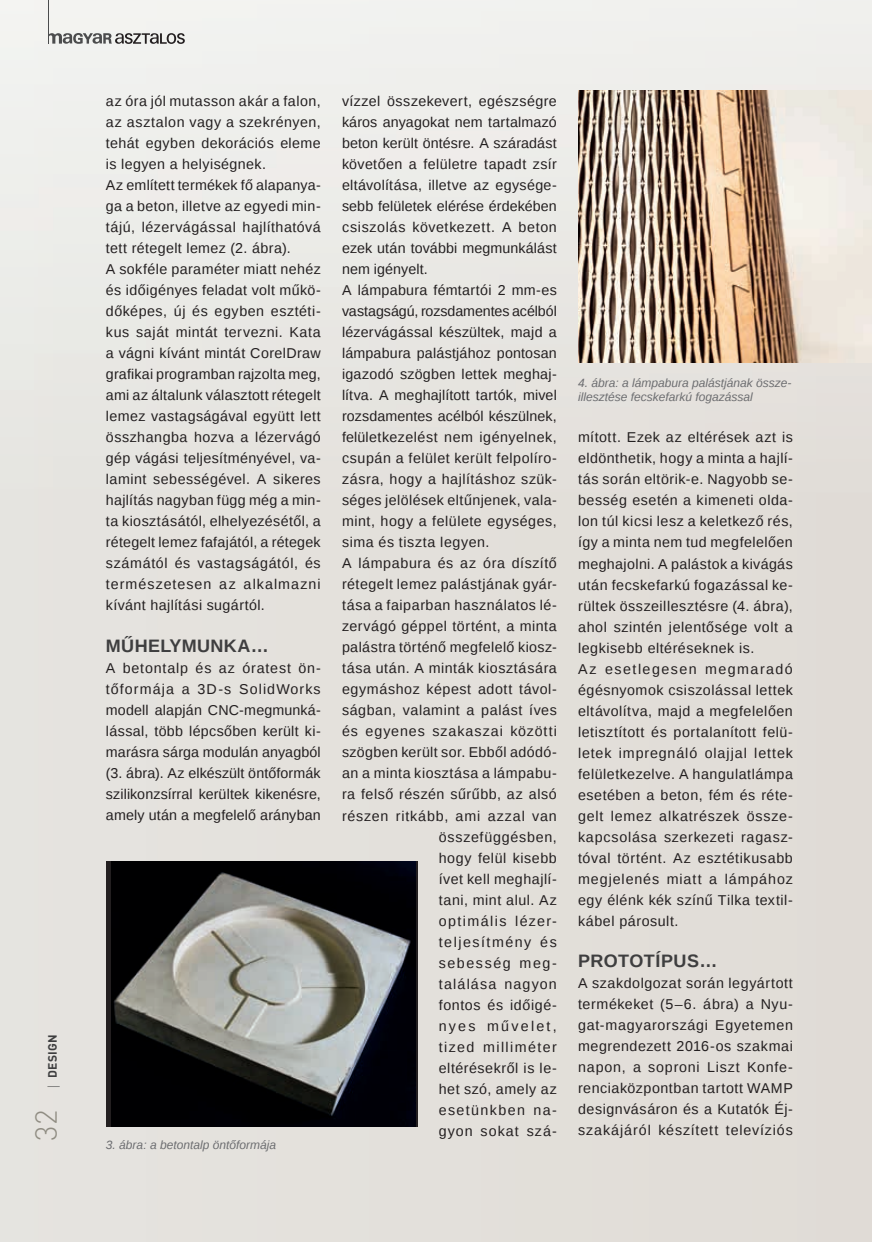
<style>
.page{position:relative;width:872px;height:1242px;background:#fff}
.page>*{position:absolute;margin:0;border:0;box-sizing:border-box;transform-origin:0 0}
.t1{font:300 30px "DIN Pro";color:#8f8c82}
.t2{font:700 18px "Liberation Sans";letter-spacing:.02em;color:#3e3e3f}
.t3{font:14.25px/21px "Liberation Sans";letter-spacing:.035em;color:#231f20}
.t4{font:14.25px "Liberation Sans";letter-spacing:.01em;color:#231f20}
.t5{font:14.25px "Liberation Sans";letter-spacing:.005em;color:#231f20}
.t6{font:14.25px "Liberation Sans";letter-spacing:-.005em;color:#231f20}
.t7{font:14.25px "Liberation Sans";letter-spacing:.1em;color:#231f20}
.t8{font:14.25px "Liberation Sans";letter-spacing:.11em;color:#231f20}
.t9{font:14.25px "Liberation Sans";letter-spacing:.015em;color:#231f20}
.t10{font:14.25px "Liberation Sans";letter-spacing:.065em;color:#231f20}
.t11{font:14.25px "Liberation Sans";letter-spacing:.06em;color:#231f20}
.t12{font:14.25px "Liberation Sans";letter-spacing:.08em;color:#231f20}
.t13{font:14.25px "Liberation Sans";letter-spacing:.095em;color:#231f20}
.t14{font:14.25px "Liberation Sans";letter-spacing:.075em;color:#231f20}
.t15{font:14.25px "Liberation Sans";letter-spacing:.155em;color:#231f20}
.t16{font:italic 12px/14.4px "Liberation Sans";color:#6c6d70}
.t17{font:700 12px "DIN Pro";letter-spacing:.025em;color:#3e3e3f}
.s1{font-family:"Open Sans";font-weight:300}
</style>
<div class="page">
<div style="left:0;top:487px;width:716px;height:755px;background:#e3e0db"></div>
<img style="left:716px;top:0;width:156px;height:1242px">
<img style="left:0;top:0;width:719px;height:487px">
<div style="left:106px;top:861px;width:311px;height:266px;background:linear-gradient(to bottom,#231f20,#231f20)"></div>
<img style="left:112px;top:861px;width:303px;height:266px">
<svg style="left:50px;top:33px;width:135px;height:11px"></svg>
<hr style="left:49px;top:0;width:1px;height:44px;background:#4b4c4d">
<img style="left:578px;top:90px;width:293px;height:272px">
<p class="t17" style="left:44px;top:1090px;width:58px;rotate:-90deg"><span class="s1">|</span> DESIGN</p>
<h1 class="t1" style="left:25px;top:1140px;width:32px;rotate:-90deg">32</h1>
<p class="t3" style="left:106px;top:91px;width:216px">az óra jól mutasson akár a falon, az asztalon vagy a szekrényen, tehát egyben dekorációs eleme is legyen a helyiségnek.<br>Az említett termékek fő alapanya&shy;ga a beton, illetve az egyedi min&shy;tájú, lézervágással hajlíthatóvá tett rétegelt lemez (2. ábra).<br>A sokféle paraméter miatt nehéz és időigényes feladat volt műkö&shy;dőképes, új és egyben esztéti&shy;kus saját mintát tervezni. Kata a vágni kívánt mintát CorelDraw grafikai programban rajzolta meg, ami az általunk választott rétegelt lemez vastagságával együtt lett összhangba hozva a lézervágó gép vágási teljesítményével, va&shy;lamint sebességével. A sikeres hajlítás nagyban függ még a min&shy;ta kiosztásától, elhelyezésétől, a rétegelt lemez fafajától, a rétegek számától és vastagságától, és természetesen az alkalmazni kívánt hajlítási sugártól.</p>
<p class="t2" style="left:106px;top:633px;width:164px">MŰHELYMUNKA…</p>
<p class="t3" style="left:106px;top:658px;width:216px;text-align:justify">A betontalp és az óratest ön&shy;tőformája a 3D-s SolidWorks modell alapján CNC-megmunká&shy;lással, több lépcsőben került ki&shy;marásra sárga modulán anyagból (3. ábra). Az elkészült öntőformák szilikonzsírral kerültek kikenésre, amely után a megfelelő arányban</p>
<p class="t16" style="left:106px;top:1137px;width:172px">3. ábra: a betontalp öntőformája</p>
<p class="t3" style="left:342px;top:91px;width:216px">vízzel összekevert, egészségre</p>
<p class="t4" style="left:342px;top:114px;width:216px">káros anyagokat nem tartalmazó</p>
<p class="t4" style="left:342px;top:135px;width:216px">beton került öntésre. A száradást</p>
<p class="t3" style="left:342px;top:154px;width:216px">követően a felületre tapadt zsír</p>
<p class="t3" style="left:342px;top:175px;width:216px">eltávolítása, illetve az egysége-</p>
<p class="t5" style="left:342px;top:198px;width:216px">sebb felületek elérése érdekében</p>
<p class="t3" style="left:342px;top:217px;width:216px">csiszolás következett. A beton</p>
<p class="t4" style="left:342px;top:240px;width:216px">ezek után további megmunkálást</p>
<p class="t5" style="left:342px;top:261px;width:87px">nem igényelt.</p>
<p class="t9" style="left:342px;top:282px;width:216px">A lámpabura fémtartói 2 mm-es</p>
<p class="t6" style="left:342px;top:303px;width:216px">vastagságú, rozsdamentes acélból</p>
<p class="t3" style="left:342px;top:322px;width:216px">lézervágással készültek, majd a</p>
<p class="t4" style="left:342px;top:345px;width:216px">lámpabura palástjához pontosan</p>
<p class="t3" style="left:342px;top:364px;width:216px">igazodó szögben lettek meghaj-</p>
<p class="t4" style="left:342px;top:387px;width:216px">lítva. A meghajlított tartók, mivel</p>
<p class="t4" style="left:342px;top:408px;width:216px">rozsdamentes acélból készülnek,</p>
<p class="t3" style="left:342px;top:427px;width:216px">felületkezelést nem igényelnek,</p>
<p class="t3" style="left:342px;top:448px;width:216px">csupán a felület került felpolíro-</p>
<p class="t3" style="left:342px;top:469px;width:216px">zásra, hogy a hajlításhoz szük-</p>
<p class="t3" style="left:342px;top:490px;width:216px">séges jelölések eltűnjenek, vala-</p>
<p class="t3" style="left:342px;top:511px;width:216px">mint, hogy a felülete egységes,</p>
<p class="t3" style="left:342px;top:532px;width:149px">sima és tiszta legyen.</p>
<p class="t3" style="left:342px;top:553px;width:216px">A lámpabura és az óra díszítő</p>
<p class="t3" style="left:342px;top:574px;width:216px">rétegelt lemez palástjának gyár-</p>
<p class="t3" style="left:342px;top:595px;width:216px">tása a faiparban használatos lé-</p>
<p class="t3" style="left:342px;top:616px;width:216px">zervágó géppel történt, a minta</p>
<p class="t3" style="left:342px;top:637px;width:216px">palástra történő megfelelő kiosz-</p>
<p class="t3" style="left:342px;top:658px;width:216px">tása után. A minták kiosztására</p>
<p class="t3" style="left:342px;top:679px;width:216px">egymáshoz képest adott távol-</p>
<p class="t3" style="left:342px;top:700px;width:216px">ságban, valamint a palást íves</p>
<p class="t10" style="left:342px;top:723px;width:216px">és egyenes szakaszai közötti</p>
<p class="t3" style="left:342px;top:742px;width:216px">szögben került sor. Ebből adódó-</p>
<p class="t3" style="left:342px;top:763px;width:216px">an a minta kiosztása a lámpabu-</p>
<p class="t3" style="left:342px;top:784px;width:216px">ra felső részén sűrűbb, az alsó</p>
<p class="t11" style="left:342px;top:807px;width:216px">részen ritkább, ami azzal van</p>
<p class="t3" style="left:439px;top:826px;width:119px">összefüggésben,</p>
<p class="t3" style="left:439px;top:847px;width:119px">hogy felül kisebb</p>
<p class="t3" style="left:439px;top:868px;width:119px">ívet kell meghajlí-</p>
<p class="t3" style="left:439px;top:889px;width:119px">tani, mint alul. Az</p>
<p class="t7" style="left:439px;top:912px;width:119px">optimális lézer-</p>
<p class="t8" style="left:439px;top:933px;width:119px">teljesítmény és</p>
<p class="t8" style="left:439px;top:954px;width:120px">sebesség meg-</p>
<p class="t12" style="left:439px;top:975px;width:119px">találása nagyon</p>
<p class="t3" style="left:439px;top:994px;width:119px">fontos és időigé-</p>
<p class="t15" style="left:439px;top:1017px;width:119px">nyes művelet,</p>
<p class="t7" style="left:439px;top:1038px;width:119px">tized milliméter</p>
<p class="t3" style="left:439px;top:1057px;width:119px">eltérésekről is le-</p>
<p class="t3" style="left:439px;top:1078px;width:119px">het szó, amely az</p>
<p class="t13" style="left:439px;top:1101px;width:119px">esetünkben na-</p>
<p class="t14" style="left:439px;top:1122px;width:119px">gyon sokat szá-</p>
<p class="t16" style="left:578px;top:375px;width:215px">4. ábra: a lámpabura palástjának össze&shy;illesztése fecskefarkú fogazással</p>
<p class="t3" style="left:578px;top:427px;width:216px">mított. Ezek az eltérések azt is eldönthetik, hogy a minta a hajlí&shy;tás során eltörik-e. Nagyobb se&shy;besség esetén a kimeneti olda&shy;lon túl kicsi lesz a keletkező rés, így a minta nem tud megfelelően meghajolni. A palástok a kivágás után fecskefarkú fogazással ke&shy;rültek összeillesztésre (4. ábra), ahol szintén jelentősége volt a legkisebb eltéréseknek is.<br>Az esetlegesen megmaradó égésnyomok csiszolással lettek eltávolítva, majd a megfelelően letisztított és portalanított felü&shy;letek impregnáló olajjal lettek felületkezelve. A hangulatlámpa esetében a beton, fém és réte&shy;gelt lemez alkatrészek össze&shy;kapcsolása szerkezeti ragasz&shy;tóval történt. Az esztétikusabb megjelenés miatt a lámpához egy élénk kék színű Tilka textil&shy;kábel párosult.</p>
<p class="t2" style="left:578px;top:948px;width:141px">PROTOTÍPUS…</p>
<p class="t3" style="left:578px;top:973px;width:216px;text-align:justify">A szakdolgozat során legyártott termékeket (5–6. ábra) a Nyu&shy;gat-magyarországi Egyetemen megrendezett 2016-os szakmai napon, a soproni Liszt Konfe&shy;renciaközpontban tartott WAMP designvásáron és a Kutatók Éj&shy;szakájáról készített televíziós</p>
</div>
